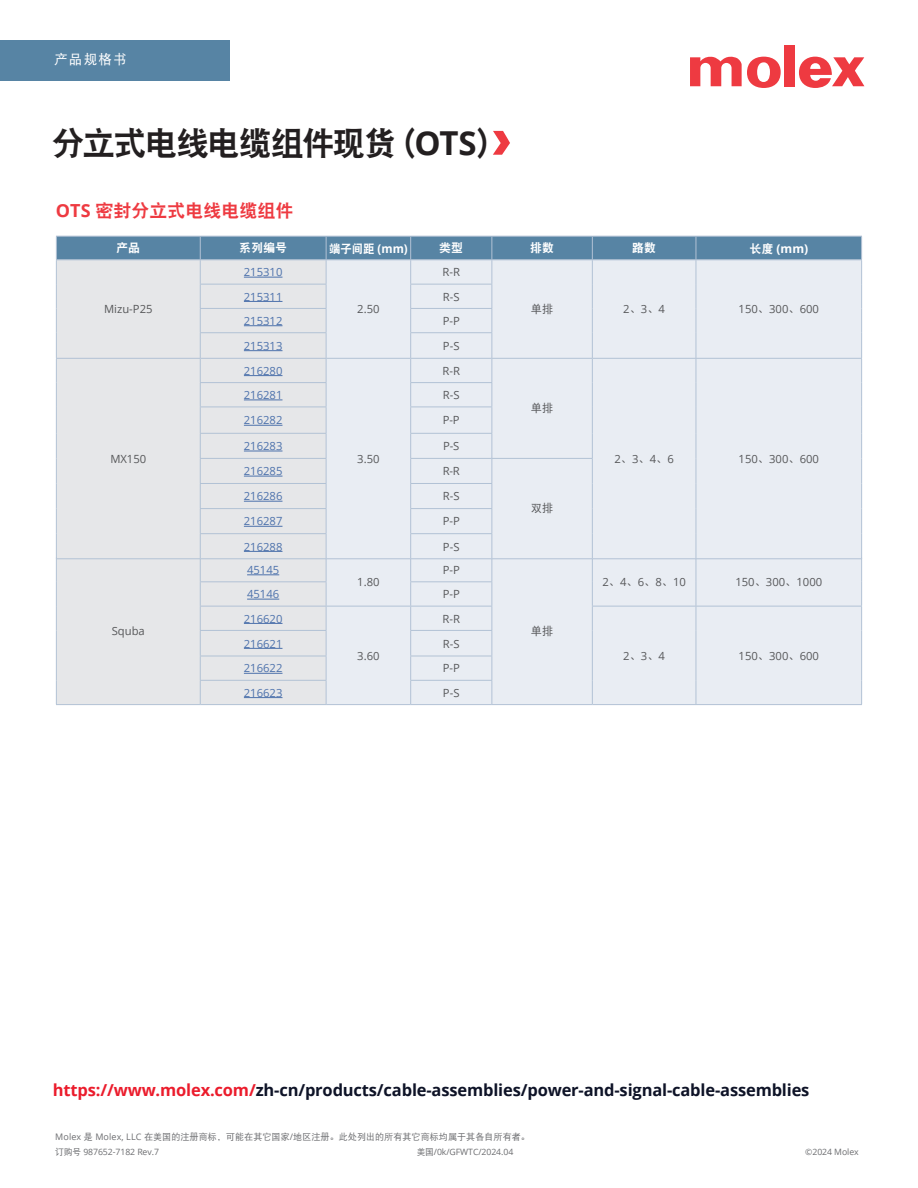
<style>
.page{position:relative;width:918px;height:1188px;background:#fff}
.page>*{position:absolute;margin:0;border:0;box-sizing:border-box;transform-origin:0 0}
.t1{font:33px "DFP Hei W9";letter-spacing:-.055em;color:#231f20}
.t2{font:18px "DFP Hei W9";color:#ee3a41}
.t3{font:700 16.5px "Open Sans";letter-spacing:-.01em;color:#0e1327}
.t4{font:13.5px "DFP Hei W5";letter-spacing:.1em;color:#fff}
.t5{font:12px "DFP Hei W9";color:#fff}
.t6{font:12px "DFP Hei W9";color:#fff;scale:.95 1}
.t7{font:700 12px "Open Sans";color:#fff}
.t8{font:11.25px "Open Sans";color:#57585a}
.t9{font:11.25px "Open Sans";color:#4d72ac}
.t10{font:11.25px "DFP Hei W5";color:#57585a}
.t11{font:9px "DFP Hei W5";letter-spacing:.01em;color:#6c6d70}
.t12{font:8.7px "Open Sans";letter-spacing:-.01em;color:#6c6d70}
.s1{font-family:"Open Sans";font-weight:700}
.s2{font-family:"DFP Hei W9";font-weight:400}
.s3{font-family:"DFP Hei W5"}
.s4{color:#eb1c2c}
.s5{font-family:"Open Sans"}
</style>
<div class="page">
<div style="left:0;top:40px;width:230px;height:41px;background:#5784a4"></div>
<div style="left:784px;top:45px;width:11px;height:41px;background:#ee3a41"></div>
<svg style="left:690px;top:56px;width:91px;height:32px"></svg>
<svg style="left:799px;top:57px;width:65px;height:31px"></svg>
<svg style="left:493px;top:131px;width:17px;height:24px"></svg>
<svg style="left:56px;top:236px;width:806px;height:469px;background:#dfe4eb"></svg>
<hr style="left:411px;top:558px;width:81px;height:1px;background:#b2c2d5">
<hr style="left:492px;top:558px;width:100px;height:1px;background:#b2c2d5">
<hr style="left:592px;top:558px;width:104px;height:1px;background:#b2c2d5">
<hr style="left:696px;top:558px;width:166px;height:1px;background:#b2c2d5">
<hr style="left:244px;top:277px;width:38px;height:1px;background:#4d72ac">
<hr style="left:244px;top:301px;width:38px;height:1px;background:#4d72ac">
<hr style="left:244px;top:325px;width:38px;height:1px;background:#4d72ac">
<hr style="left:244px;top:350px;width:38px;height:1px;background:#4d72ac">
<hr style="left:244px;top:375px;width:38px;height:1px;background:#4d72ac">
<hr style="left:244px;top:400px;width:38px;height:1px;background:#4d72ac">
<hr style="left:244px;top:425px;width:38px;height:1px;background:#4d72ac">
<hr style="left:244px;top:451px;width:38px;height:1px;background:#4d72ac">
<hr style="left:244px;top:476px;width:38px;height:1px;background:#4d72ac">
<hr style="left:244px;top:501px;width:38px;height:1px;background:#4d72ac">
<hr style="left:244px;top:526px;width:38px;height:1px;background:#4d72ac">
<hr style="left:244px;top:551px;width:38px;height:1px;background:#4d72ac">
<p class="t4" style="left:54px;top:52px;width:74px">产品规格书</p>
<h1 class="t1" style="left:52px;top:125px;width:457px">分立式电线电缆组件现货（<span class="s1">OTS</span>）</h1>
<h2 class="t2" style="left:56px;top:200px;width:239px"><span class="s1">OTS</span> 密封分立式电线电缆组件</h2>
<p class="t5" style="left:116px;top:241px;width:25px">产品</p>
<p class="t5" style="left:239px;top:241px;width:49px">系列编号</p>
<p class="t6" style="left:329px;top:242px;width:84px">端子间距 <span class="s1">(mm)</span></p>
<p class="t5" style="left:439px;top:241px;width:25px">类型</p>
<p class="t5" style="left:530px;top:241px;width:25px">排数</p>
<p class="t5" style="left:632px;top:241px;width:25px">路数</p>
<p class="t7" style="left:749px;top:240px;width:60px"><span class="s2">长度</span> (mm)</p>
<p class="t9" style="left:244px;top:264px;width:40px">215310</p>
<p class="t8" style="left:443px;top:264px;width:19px">R-R</p>
<p class="t8" style="left:104px;top:302px;width:50px">Mizu-P25</p>
<p class="t9" style="left:244px;top:289px;width:40px">215311</p>
<p class="t8" style="left:443px;top:289px;width:18px">R-S</p>
<p class="t9" style="left:244px;top:313px;width:40px">215312</p>
<p class="t8" style="left:443px;top:313px;width:19px">P-P</p>
<p class="t9" style="left:244px;top:338px;width:40px">215313</p>
<p class="t8" style="left:443px;top:338px;width:18px">P-S</p>
<p class="t8" style="left:357px;top:302px;width:24px">2.50</p>
<p class="t10" style="left:531px;top:302px;width:24px">单排</p>
<p class="t8" style="left:623px;top:302px;width:43px">2<span class="s3">、</span>3<span class="s3">、</span>4</p>
<p class="t8" style="left:739px;top:302px;width:82px">150<span class="s3">、</span>300<span class="s3">、</span>600</p>
<p class="t9" style="left:244px;top:363px;width:40px">216280</p>
<p class="t8" style="left:443px;top:363px;width:19px">R-R</p>
<p class="t8" style="left:110px;top:451px;width:37px">MX150</p>
<p class="t9" style="left:244px;top:387px;width:40px">216281</p>
<p class="t8" style="left:443px;top:387px;width:18px">R-S</p>
<p class="t9" style="left:244px;top:413px;width:40px">216282</p>
<p class="t8" style="left:443px;top:413px;width:18px">P-P</p>
<p class="t9" style="left:244px;top:438px;width:40px">216283</p>
<p class="t8" style="left:443px;top:438px;width:18px">P-S</p>
<p class="t9" style="left:244px;top:463px;width:40px">216285</p>
<p class="t8" style="left:443px;top:463px;width:19px">R-R</p>
<p class="t8" style="left:357px;top:451px;width:24px">3.50</p>
<p class="t10" style="left:531px;top:402px;width:24px">单排</p>
<p class="t8" style="left:614px;top:451px;width:61px">2<span class="s3">、</span>3<span class="s3">、</span>4<span class="s3">、</span>6</p>
<p class="t8" style="left:739px;top:451px;width:82px">150<span class="s3">、</span>300<span class="s3">、</span>600</p>
<p class="t9" style="left:244px;top:489px;width:40px">216286</p>
<p class="t8" style="left:443px;top:489px;width:18px">R-S</p>
<p class="t9" style="left:244px;top:514px;width:40px">216287</p>
<p class="t8" style="left:443px;top:514px;width:19px">P-P</p>
<p class="t9" style="left:244px;top:539px;width:40px">216288</p>
<p class="t8" style="left:443px;top:539px;width:18px">P-S</p>
<p class="t10" style="left:531px;top:502px;width:24px">双排</p>
<p class="t9" style="left:247px;top:562px;width:34px">45145</p>
<p class="t8" style="left:443px;top:562px;width:19px">P-P</p>
<p class="t8" style="left:357px;top:574px;width:24px">1.80</p>
<p class="t8" style="left:602px;top:574px;width:85px">2<span class="s3">、</span>4<span class="s3">、</span>6<span class="s3">、</span>8<span class="s3">、</span>10</p>
<p class="t8" style="left:735px;top:574px;width:88px">150<span class="s3">、</span>300<span class="s3">、</span>1000</p>
<p class="t8" style="left:112px;top:624px;width:35px">Squba</p>
<p class="t9" style="left:247px;top:586px;width:34px">45146</p>
<p class="t8" style="left:443px;top:586px;width:19px">P-P</p>
<p class="t9" style="left:244px;top:611px;width:40px">216620</p>
<p class="t8" style="left:357px;top:648px;width:24px">3.60</p>
<p class="t8" style="left:443px;top:611px;width:19px">R-R</p>
<p class="t9" style="left:244px;top:636px;width:40px">216621</p>
<p class="t8" style="left:443px;top:636px;width:18px">R-S</p>
<p class="t9" style="left:244px;top:661px;width:40px">216622</p>
<p class="t8" style="left:443px;top:661px;width:19px">P-P</p>
<p class="t9" style="left:244px;top:685px;width:40px">216623</p>
<p class="t8" style="left:443px;top:685px;width:18px">P-S</p>
<p class="t10" style="left:531px;top:624px;width:24px">单排</p>
<p class="t8" style="left:623px;top:648px;width:43px">2<span class="s3">、</span>3<span class="s3">、</span>4</p>
<p class="t8" style="left:739px;top:648px;width:82px">150<span class="s3">、</span>300<span class="s3">、</span>600</p>
<h3 class="t3" style="left:53px;top:1079px;width:758px"><span class="s4">https://www.molex.com/</span>zh-cn/products/cable-assemblies/power-and-signal-cable-assemblies</h3>
<p class="t11" style="left:55px;top:1132px;width:476px"><span class="s5">Molex</span> 是 <span class="s5">Molex, LLC</span> 在美国的注册商标，可能在其它国家<span class="s5">/</span>地区注册。此处列出的所有其它商标均属于其各自所有者。</p>
<p class="t12" style="left:55px;top:1145px;width:105px"><span class="s3">订购号</span> 987652-7182 Rev.7</p>
<p class="t12" style="left:417px;top:1145px;width:98px"><span class="s3">美国</span>/0k/GFWTC/2024.04</p>
<p class="t12" style="left:805px;top:1145px;width:55px">©2024 Molex</p>
</div>
